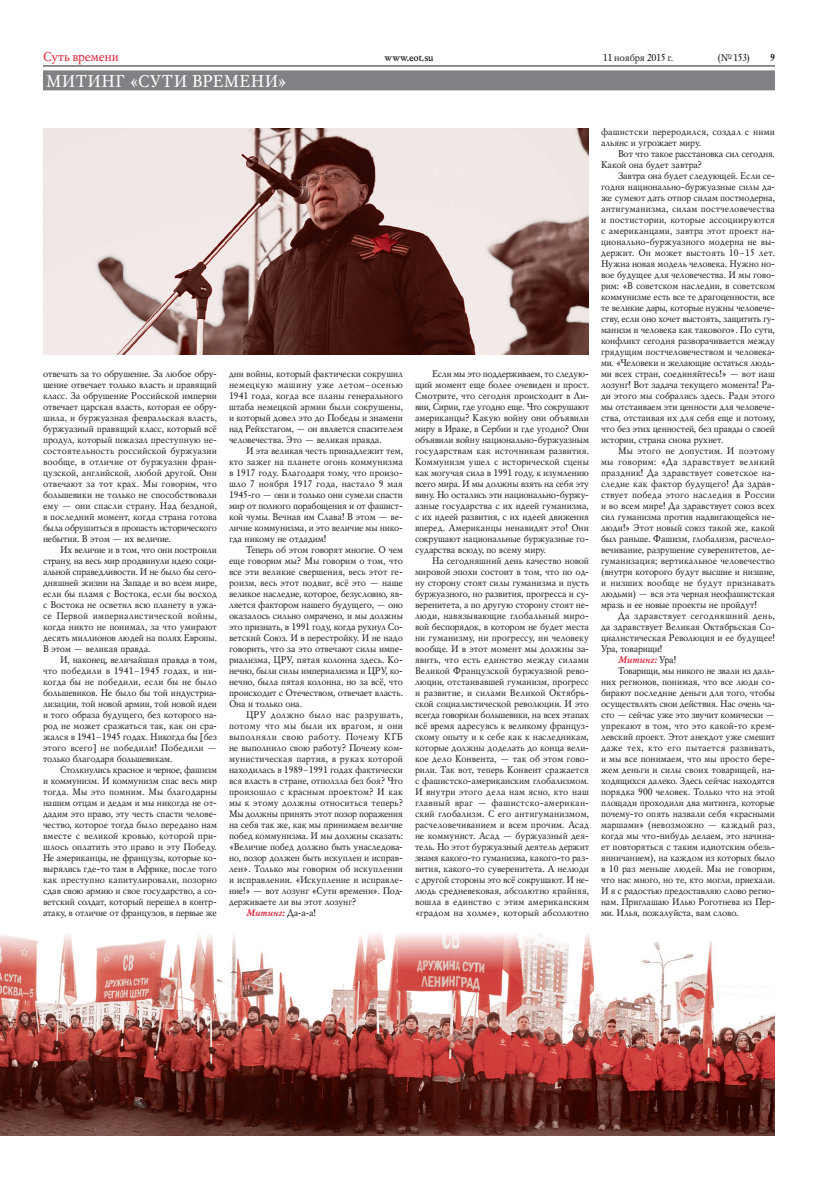
<style>
.page{position:relative;width:819px;height:1190px;background:#fff}
.page>*{position:absolute;margin:0;border:0;box-sizing:border-box;transform-origin:0 0}
.t1{font:17px "Mysl";letter-spacing:.025em;color:#fff}
.t2{font:13px "Mysl";color:#dd2033}
.t3{font:10px "Mysl";letter-spacing:-.035em;color:#231f20}
.t4{font:700 10px "Mysl";letter-spacing:-.015em;color:#231f20}
.t5{font:9.5px/11px "Mysl";color:#231f20;text-align:justify}
.t6{font:italic 700 9.5px "Mysl";color:#dd2033}
.s1{font-weight:400;font-style:normal;color:#231f20}
</style>
<div class="page">
<hr style="left:43px;top:66px;width:732px;height:1px;background:#231f20">
<div style="left:43px;top:70px;width:732px;height:20px;background:#808285"></div>
<img style="left:0;top:934px;width:775px;height:202px">
<img style="left:43px;top:128px;width:546px;height:227px">
<h2 class="t2" style="left:43px;top:48px;width:77px">Суть времени</h2>
<p class="t4" style="left:385px;top:50px;width:51px">www.eot.su</p>
<p class="t3" style="left:603px;top:51px;width:72px">11 ноября 2015 г.</p>
<p class="t3" style="left:718px;top:51px;width:34px">(№153)</p>
<p class="t4" style="left:770px;top:50px;width:6px">9</p>
<h1 class="t1" style="left:46px;top:70px;width:242px">Митинг «Сути времени»</h1>
<p class="t5" style="left:43px;top:368px;width:176px">отвечать за то обрушение. За любое обру&shy;шение отвечает только власть и правящий класс. За обрушение Российской империи отвечает царская власть, которая ее обру&shy;шила, и буржуазная февральская власть, буржуазный правящий класс, который всё продул, который показал преступную не&shy;состоятельность российской буржуазии вообще, в отличие от буржуазии фран&shy;цузской, английской, любой другой. Они отвечают за тот крах. Мы говорим, что большевики не только не способствовали ему — они спасли страну. Над бездной, в последний момент, когда страна готова была обрушиться в пропасть исторического небытия. В этом — их величие.</p>
<p class="t5" style="left:43px;top:544px;width:176px;text-indent:17px">Их величие и в том, что они построили страну, на весь мир продвинули идею соци&shy;альной справедливости. И не было бы сего&shy;дняшней жизни на Западе и во всем мире, если бы пламя с Востока, если бы восход с Востока не осветил всю планету в ужа&shy;се Первой империалистической войны, когда никто не понимал, за что умирают десять миллионов людей на полях Европы.<br>В этом — великая правда.</p>
<p class="t5" style="left:43px;top:654px;width:176px;text-indent:17px">И, наконец, величайшая правда в том, что победили в 1941–1945 годах, и ни&shy;когда бы не победили, если бы не было большевиков. Не было бы той индустриа&shy;лизации, той новой армии, той новой идеи и того образа будущего, без которого на&shy;род не может сражаться так, как он сра&shy;жался в 1941–1945 годах. Никогда бы [без этого всего] не победили! Победили — только благодаря большевикам.</p>
<p class="t5" style="left:43px;top:764px;width:176px;text-indent:17px">Столкнулись красное и черное, фашизм и коммунизм. И коммунизм спас весь мир тогда. Мы это помним. Мы благодарны нашим отцам и дедам и мы никогда не от&shy;дадим это право, эту честь спасти челове&shy;чество, которое тогда было передано нам вместе с великой кровью, которой при&shy;шлось оплатить это право и эту Победу.<br>Не американцы, не французы, которые ко&shy;вырялись где-то там в Африке, после того как преступно капитулировали, позорно сдав свою армию и свое государство, а со&shy;ветский солдат, который перешел в контр&shy;атаку, в отличие от французов, в первые же</p>
<p class="t5" style="left:229px;top:368px;width:176px">дни войны, который фактически сокрушил немецкую машину уже летом–осенью 1941 года, когда все планы генерального штаба немецкой армии были сокрушены, и который довел это до Победы и знамени над Рейхстагом, — он является спасителем человечества. Это — великая правда.</p>
<p class="t5" style="left:229px;top:445px;width:176px;text-indent:17px">И эта великая честь принадлежит тем, кто зажег на планете огонь коммунизма в 1917 году. Благодаря тому, что произо&shy;шло 7 ноября 1917 года, настало 9 мая 1945-го — они и только они сумели спасти мир от полного порабощения и от фашист&shy;кой чумы. Вечная им Слава! В этом — ве&shy;личие коммунизма, и это величие мы нико&shy;гда никому не отдадим!</p>
<p class="t5" style="left:229px;top:544px;width:176px;text-indent:17px">Теперь об этом говорят многие. О чем еще говорим мы? Мы говорим о том, что все эти великие свершения, весь этот ге&shy;роизм, весь этот подвиг, всё это — наше великое наследие, которое, безусловно, яв&shy;ляется фактором нашего будущего, — оно оказалось сильно омрачено, и мы должны это признать, в 1991 году, когда рухнул Со&shy;ветский Союз. И в перестройку. И не надо говорить, что за это отвечают силы импе&shy;риализма, ЦРУ, пятая колонна здесь. Ко&shy;нечно, были силы империализма и ЦРУ, ко&shy;нечно, была пятая колонна, но за всё, что происходит с Отечеством, отвечает власть.<br>Она и только она.</p>
<p class="t5" style="left:229px;top:709px;width:176px;text-indent:17px">ЦРУ должно было нас разрушать, потому что мы были их врагом, и они выполняли свою работу. Почему КГБ не выполнило свою работу? Почему ком&shy;мунистическая партия, в руках которой находилась в 1989–1991 годах фактически вся власть в стране, отползла без боя? Что произошло с красным проектом? И как мы к этому должны относиться теперь?<br>Мы должны принять этот позор поражения на себя так же, как мы принимаем величие побед коммунизма. И мы должны сказать: «Величие побед должно быть унаследова&shy;но, позор должен быть искуплен и исправ&shy;лен». Только мы говорим об искуплении и исправлении. «Искупление и исправле&shy;ние!» — вот лозунг «Сути времени». Под&shy;держиваете ли вы этот лозунг?</p>
<p class="t6" style="left:246px;top:906px;width:72px">Митинг: <span class="s1">Да-а-а!</span></p>
<p class="t5" style="left:415px;top:368px;width:176px;text-indent:17px">Если мы это поддерживаем, то следую&shy;щий момент еще более очевиден и прост.<br>Смотрите, что сегодня происходит в Ли&shy;вии, Сирии, где угодно еще. Что сокрушают американцы? Какую войну они объявили миру в Ираке, в Сербии и где угодно? Они объявили войну национально-буржуазным государствам как источникам развития.<br>Коммунизм ушел с исторической сцены как могучая сила в 1991 году, к изумлению всего мира. И мы должны взять на себя эту вину. Но остались эти национально-буржу&shy;азные государства с их идеей гуманизма, с их идеей развития, с их идеей движения вперед. Американцы ненавидят это! Они сокрушают национальные буржуазные го&shy;сударства всюду, по всему миру.</p>
<p class="t5" style="left:415px;top:555px;width:176px;text-indent:17px">На сегодняшний день качество новой мировой эпохи состоит в том, что по од&shy;ну сторону стоят силы гуманизма и пусть буржуазного, но развития, прогресса и су&shy;веренитета, а по другую сторону стоят не&shy;люди, навязывающие глобальный миро&shy;вой беспорядок, в котором не будет места ни гуманизму, ни прогрессу, ни человеку вообще. И в этот момент мы должны за&shy;явить, что есть единство между силами Великой Французской буржуазной рево&shy;люции, отстаивавшей гуманизм, прогресс и развитие, и силами Великой Октябрь&shy;ской социалистической революции. И это всегда говорили большевики, на всех этапах всё время адресуясь к великому француз&shy;скому опыту и к себе как к наследникам, которые должны доделать до конца вели&shy;кое дело Конвента, — так об этом гово&shy;рили. Так вот, теперь Конвент сражается с фашистско-американским глобализмом.<br>И внутри этого дела нам ясно, кто наш главный враг — фашистско-американ&shy;ский глобализм. С его антигуманизмом, расчеловечиванием и всем прочим. Асад не коммунист. Асад — буржуазный дея&shy;тель. Но этот буржуазный деятель держит знамя какого-то гуманизма, какого-то раз&shy;вития, какого-то суверенитета. А нелюди с другой стороны это всё сокрушают. И не&shy;людь средневековая, абсолютно крайняя, вошла в единство с этим американским «градом на холме», который абсолютно</p>
<p class="t5" style="left:601px;top:126px;width:176px">фашистски переродился, создал с ними альянс и угрожает миру.</p>
<p class="t5" style="left:601px;top:148px;width:175px;text-indent:17px">Вот что такое расстановка сил сегодня.<br>Какой она будет завтра?</p>
<p class="t5" style="left:601px;top:170px;width:176px;text-indent:17px">Завтра она будет следующей. Если се&shy;годня национально-буржуазные силы да&shy;же сумеют дать отпор силам постмодерна, антигуманизма, силам постчеловечества и постистории, которые ассоциируются с американцами, завтра этот проект на&shy;ционально-буржуазного модерна не вы&shy;держит. Он может выстоять 10–15 лет.<br>Нужна новая модель человека. Нужно но&shy;вое будущее для человечества. И мы гово&shy;рим: «В советском наследии, в советском коммунизме есть все те драгоценности, все те великие дары, которые нужны человече&shy;ству, если оно хочет выстоять, защитить гу&shy;манизм и человека как такового». По сути, конфликт сегодня разворачивается между грядущим постчеловечеством и человека&shy;ми. «Человеки и желающие остаться людь&shy;ми всех стран, соединяйтесь!» — вот наш лозунг! Вот задача текущего момента! Ра&shy;ди этого мы собрались здесь. Ради этого мы отстаиваем эти ценности для человече&shy;ства, отстаивая их для себя еще и потому, что без этих ценностей, без правды о своей истории, страна снова рухнет.</p>
<p class="t5" style="left:601px;top:445px;width:176px;text-indent:17px">Мы этого не допустим. И поэтому мы говорим: «Да здравствует великий праздник! Да здравствует советское на&shy;следие как фактор будущего! Да здрав&shy;ствует победа этого наследия в России и во всем мире! Да здравствует союз всех сил гуманизма против надвигающейся не&shy;люди!» Этот новый союз такой же, какой был раньше. Фашизм, глобализм, расчело&shy;вечивание, разрушение суверенитетов, де&shy;гуманизация; вертикальное человечество (внутри которого будут высшие и низшие, и низших вообще не будут признавать людьми) — вся эта черная неофашистская мразь и ее новые проекты не пройдут!</p>
<p class="t5" style="left:601px;top:610px;width:176px;text-indent:17px">Да здравствует сегодняшний день, да здравствует Великая Октябрьская Со&shy;циалистическая Революция и ее будущее!<br>Ура, товарищи!</p>
<p class="t6" style="left:618px;top:653px;width:60px">Митинг: <span class="s1">Ура!</span></p>
<p class="t5" style="left:601px;top:665px;width:176px;text-indent:17px">Товарищи, мы никого не звали из даль&shy;них регионов, понимая, что все люди со&shy;бирают последние деньги для того, чтобы осуществлять свои действия. Нас очень ча&shy;сто — сейчас уже это звучит комически — упрекают в том, что это какой-то крем&shy;левский проект. Этот анекдот уже смешит даже тех, кто его пытается развивать, и мы все понимаем, что мы просто бере&shy;жем деньги и силы своих товарищей, на&shy;ходящихся далеко. Здесь сейчас находятся порядка 900 человек. Только что на этой площади проходили два митинга, которые почему-то опять назвали себя «красными маршами» (невозможно — каждый раз, когда мы что-нибудь делаем, это начина&shy;ет повторяться с таким идиотским обезь&shy;янничанием), на каждом из которых было в 10 раз меньше людей. Мы не говорим, что нас много, но те, кто могли, приехали.<br>И я с радостью предоставляю слово регио&shy;нам. Приглашаю Илью Роготнева из Пер&shy;ми. Илья, пожалуйста, вам слово.</p>
</div>
